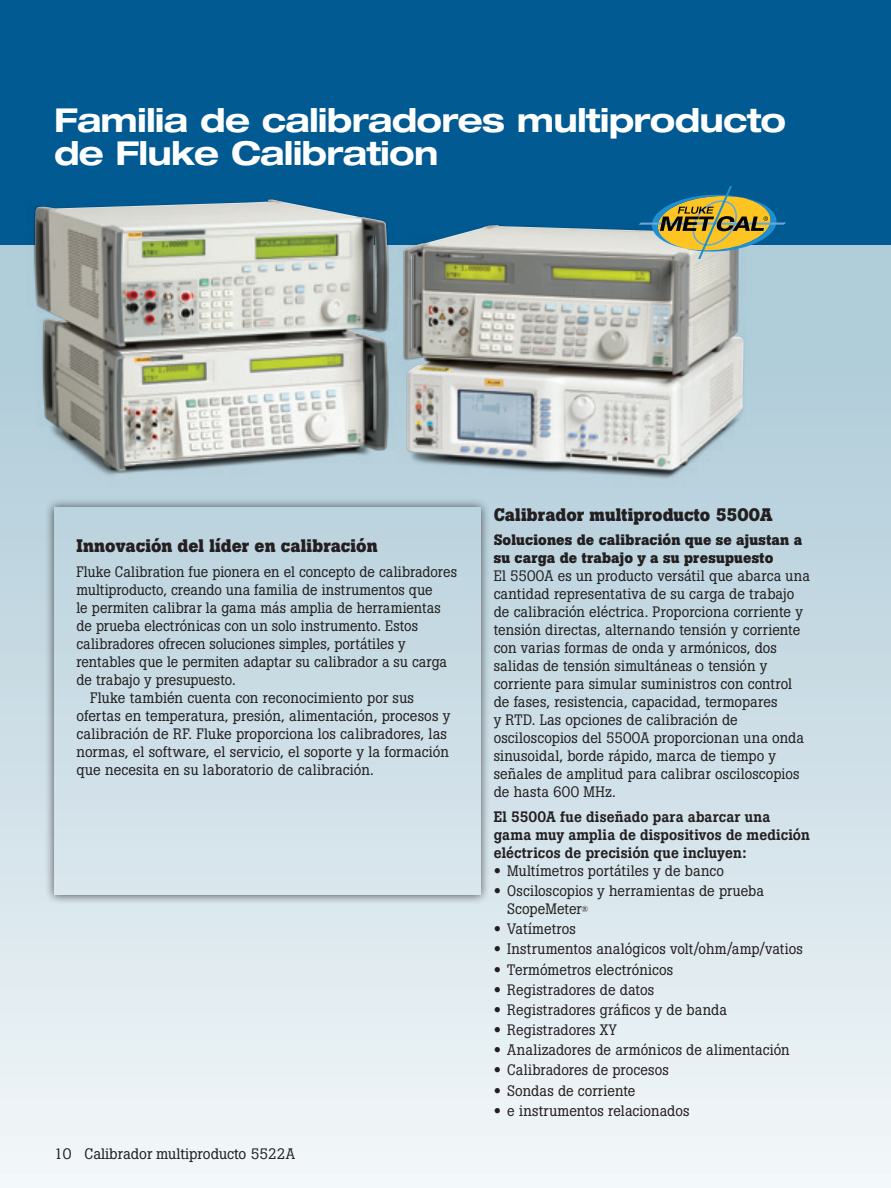
<style>
.page{position:relative;width:891px;height:1188px;background:#fff}
.page>*{position:absolute;margin:0;border:0;box-sizing:border-box;transform-origin:0 0}
.t1{font:700 expanded 33px/33px "Helvetica Neue LT Std";letter-spacing:-.025em;color:#fff}
._2nd_subhead{font:700 18px "Boton Pro";letter-spacing:.005em;color:#231f20}
._1st_paragraph{font:15px/18px "Boton Pro";letter-spacing:.005em;color:#231f20}
.Bullet_copy{font:15px/18px "Boton Pro";letter-spacing:.005em;color:#231f20}
._1st_paragraph-2{font:15px/18px "Boton Pro";letter-spacing:.005em;color:#231f20;scale:.96 1}
.indent_paragraph{font:15px/18px "Boton Pro";letter-spacing:.005em;color:#231f20}
._1st_paragraph-3{font:500 15px/18px "Boton Pro";letter-spacing:.01em;color:#231f20}
._1st_paragraph-4{font:700 15px/18px "Boton Pro";letter-spacing:.01em;color:#231f20}
.s1{font-family:"Helvetica Neue LT Std";font-weight:700;font-stretch:expanded}
.s2{font-size:8.7px}
</style>
<div class="page">
<div style="left:0;top:244px;width:891px;height:944px;background:linear-gradient(to bottom,#a8c7d6,#f1f6f8)"></div>
<div style="left:0;top:0;width:891px;height:245px;background:#015a92"></div>
<div style="left:44px;top:497px;width:446px;height:407px;background:#231f20;opacity:.75"></div>
<div style="left:54px;top:507px;width:426px;height:388px;background:linear-gradient(to bottom,#bbd3de,#dae7ed)"></div>
<img style="left:27px;top:210px;width:735px;height:282px">
<img style="left:35px;top:199px;width:709px;height:272px">
<svg style="left:638px;top:186px;width:148px;height:73px"></svg>
<p class="t1" style="left:54px;top:102px;width:734px">Familia de calibradores multiproducto de Fluke Calibration</p>
<p class="_2nd_subhead" style="left:76px;top:534px;width:303px">Innovación del líder en calibración</p>
<p class="_1st_paragraph-2" style="left:76px;top:563px;width:398px">Fluke Calibration fue pionera en el concepto de calibradores multiproducto, creando una familia de instrumentos que<br>le permiten calibrar la gama más amplia de herramientas de prueba electrónicas con un solo instrumento. Estos calibradores ofrecen soluciones simples, portátiles y rentables que le permiten adaptar su calibrador a su carga de trabajo y presupuesto.</p>
<p class="indent_paragraph" style="left:76px;top:689px;width:376px;text-indent:14px">Fluke también cuenta con reconocimiento por sus ofertas en temperatura, presión, alimentación, procesos y calibración de RF. Fluke proporciona los calibradores, las normas, el software, el servicio, el soporte y la formación que necesita en su laboratorio de calibración.</p>
<p class="_1st_paragraph" style="left:54px;top:1145px;width:243px">10 Calibrador multiproducto 5522A</p>
<p class="_2nd_subhead" style="left:494px;top:503px;width:280px">Calibrador multiproducto 5500A</p>
<p class="_1st_paragraph-4" style="left:494px;top:531px;width:310px">Soluciones de calibración que se ajustan a su carga de trabajo y a su presupuesto</p>
<p class="_1st_paragraph" style="left:494px;top:567px;width:318px">El 5500A es un producto versátil que abarca una cantidad representativa de su carga de trabajo de calibración eléctrica. Proporciona corriente y tensión directas, alternando tensión y corriente con varias formas de onda y armónicos, dos salidas de tensión simultáneas o tensión y corriente para simular suministros con control de fases, resistencia, capacidad, termopares<br>y RTD. Las opciones de calibración de osciloscopios del 5500A proporcionan una onda sinusoidal, borde rápido, marca de tiempo y señales de amplitud para calibrar osciloscopios de hasta 600 MHz.</p>
<p class="_1st_paragraph-3" style="left:494px;top:808px;width:318px">El 5500A fue diseñado para abarcar una gama muy amplia de dispositivos de medición eléctricos de precisión que incluyen:</p>
<p class="Bullet_copy" style="left:494px;top:862px;width:232px"><span class="s1">•</span> Multímetros portátiles y de banco</p>
<p class="Bullet_copy" style="left:507px;top:882px;width:258px;text-indent:-14px"><span class="s1">•</span> Osciloscopios y herramientas de prueba<br>ScopeMeter<span class="s2">®</span></p>
<p class="Bullet_copy" style="left:494px;top:920px;width:84px"><span class="s1">•</span> Vatímetros</p>
<p class="Bullet_copy" style="left:494px;top:940px;width:311px"><span class="s1">•</span> Instrumentos analógicos volt/ohm/amp/vatios</p>
<p class="Bullet_copy" style="left:494px;top:960px;width:181px"><span class="s1">•</span> Termómetros electrónicos</p>
<p class="Bullet_copy" style="left:494px;top:981px;width:162px"><span class="s1">•</span> Registradores de datos</p>
<p class="Bullet_copy" style="left:494px;top:1001px;width:235px"><span class="s1">•</span> Registradores gráficos y de banda</p>
<p class="Bullet_copy" style="left:494px;top:1021px;width:125px"><span class="s1">•</span> Registradores XY</p>
<p class="Bullet_copy" style="left:494px;top:1041px;width:298px"><span class="s1">•</span> Analizadores de armónicos de alimentación</p>
<p class="Bullet_copy" style="left:494px;top:1061px;width:177px"><span class="s1">•</span> Calibradores de procesos</p>
<p class="Bullet_copy" style="left:494px;top:1081px;width:143px"><span class="s1">•</span> Sondas de corriente</p>
<p class="Bullet_copy" style="left:494px;top:1102px;width:197px"><span class="s1">•</span> e instrumentos relacionados</p>
</div>
